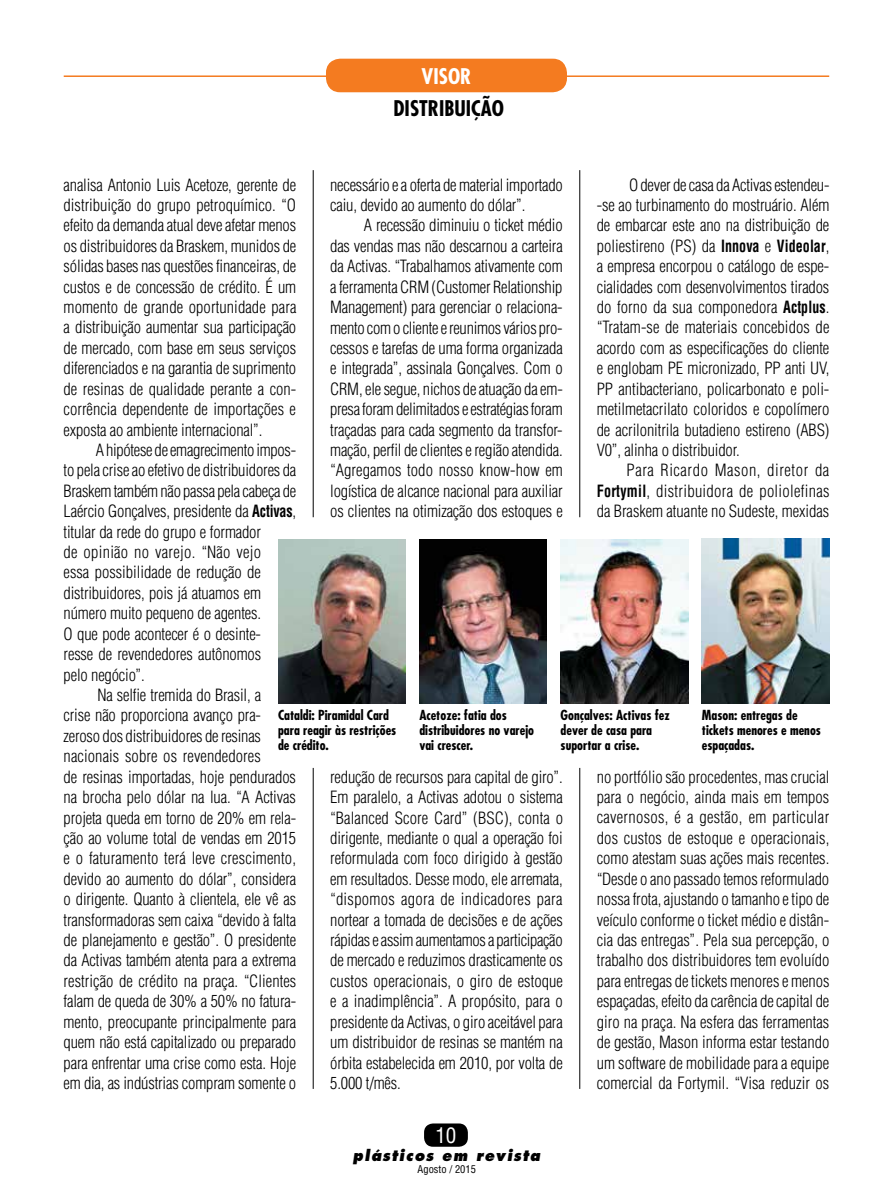
<style>
.page{position:relative;width:893px;height:1191px;background:#fff}
.page>*{position:absolute;margin:0;border:0;box-sizing:border-box;transform-origin:0 0}
.t1{font:700 condensed 21px "Futura Std";color:#000}
.t2{font:700 condensed 21px "Futura Std";color:#fff}
.t3{font:condensed 21px "Helvetica LT Std";color:#fff}
.t4{font:300 condensed 16.5px/20.4px "Helvetica LT Std";letter-spacing:-.01em;color:#000;text-align:justify}
.t5{font:300 condensed 16.5px "Helvetica LT Std";letter-spacing:.01em;color:#000}
.t6{font:300 condensed 16.5px "Helvetica LT Std";letter-spacing:.015em;color:#000}
.t7{font:italic 800 15px "Futura Std";letter-spacing:.09em;color:#000;scale:.95 1}
.t8{font:700 condensed 13.5px/15px "Futura Std";color:#000}
.t9{font:condensed 10.5px "Helvetica LT Std";color:#000}
.s1{font-weight:700}
</style>
<div class="page">
<div style="left:424px;top:1123px;width:44px;height:23px;background:#000;border-radius:9px"></div>
<hr style="left:64px;top:75px;width:765px;height:2px;background:#f47b20">
<div style="left:327px;top:59px;width:239px;height:33px;background:#f47b20;border-radius:14px"></div>
<div style="left:326px;top:59px;width:241px;height:33px;border:2px solid #f47b20;border-radius:14px"></div>
<hr style="left:313px;top:170px;width:1px;height:347px;background:#000">
<hr style="left:579px;top:170px;width:1px;height:347px;background:#000">
<hr style="left:313px;top:768px;width:1px;height:321px;background:#000">
<hr style="left:579px;top:768px;width:1px;height:321px;background:#000">
<img style="left:419px;top:540px;width:128px;height:163px">
<img style="left:278px;top:540px;width:128px;height:163px">
<img style="left:561px;top:540px;width:127px;height:163px">
<img style="left:702px;top:539px;width:127px;height:164px">
<p class="t2" style="left:422px;top:63px;width:51px">visor</p>
<p class="t1" style="left:393px;top:95px;width:112px">Distribuição</p>
<p class="t4" style="left:597px;top:174px;width:234px;text-indent:32px">O dever de casa da Activas estendeu--se ao turbinamento do mostruário. Além de embarcar este ano na distribuição de poliestireno (PS) da <span class="s1">Innova</span> e <span class="s1">Videolar</span>, a empresa encorpou o catálogo de espe&shy;cialidades com desenvolvimentos tirados do forno da sua componedora <span class="s1">Actplus</span>. “Tratam-se de materiais concebidos de acordo com as especificações do cliente e englobam PE micronizado, PP anti UV, PP antibacteriano, policarbonato e poli&shy;metilmetacrilato coloridos e copolímero de acrilonitrila butadieno estireno (ABS)<br>V0”, alinha o distribuidor.</p>
<p class="t4" style="left:597px;top:460px;width:234px;text-indent:30px">Para Ricardo Mason, diretor da <span class="s1">Fortymil</span>, distribuidora de poliolefinas da Braskem atuante no Sudeste, mexidas</p>
<p class="t4" style="left:330px;top:174px;width:234px">necessário e a oferta de material importado caiu, devido ao aumento do dólar”.</p>
<p class="t4" style="left:330px;top:215px;width:234px;text-indent:34px">A recessão diminuiu o ticket médio das vendas mas não descarnou a carteira da Activas. “Trabalhamos ativamente com a ferramenta CRM (Customer Relationship Management) para gerenciar o relaciona&shy;mento com o cliente e reunimos vários pro&shy;cessos e tarefas de uma forma organizada e integrada”, assinala Gonçalves. Com o CRM, ele segue, nichos de atuação da em&shy;presa foram delimitados e estratégias foram traçadas para cada segmento da transfor&shy;mação, perfil de clientes e região atendida. “Agregamos todo nosso know-how em logística de alcance nacional para auxiliar os clientes na otimização dos estoques e</p>
<p class="t4" style="left:64px;top:174px;width:234px">analisa Antonio Luis Acetoze, gerente de distribuição do grupo petroquímico. “O efeito da demanda atual deve afetar menos os distribuidores da Braskem, munidos de sólidas bases nas questões financeiras, de custos e de concessão de crédito. É um momento de grande oportunidade para a distribuição aumentar sua participação de mercado, com base em seus serviços diferenciados e na garantia de suprimento de resinas de qualidade perante a con&shy;corrência dependente de importações e exposta ao ambiente internacional”.</p>
<p class="t4" style="left:96px;top:440px;width:202px">A hipótese de emagrecimento impos-</p>
<p class="t4" style="left:64px;top:460px;width:234px">to pela crise ao efetivo de distribuidores da</p>
<p class="t4" style="left:64px;top:480px;width:234px">Braskem também não passa pela cabeça de</p>
<p class="t4" style="left:64px;top:501px;width:234px">Laércio Gonçalves, presidente da <span class="s1">Activas</span>,</p>
<p class="t4" style="left:64px;top:521px;width:199px">titular da rede do grupo e formador</p>
<p class="t6" style="left:64px;top:542px;width:199px">de opinião no varejo. “Não vejo</p>
<p class="t4" style="left:64px;top:562px;width:199px">essa possibilidade de redução de</p>
<p class="t4" style="left:64px;top:582px;width:199px">distribuidores, pois já atuamos em</p>
<p class="t4" style="left:64px;top:603px;width:199px">número muito pequeno de agentes.</p>
<p class="t4" style="left:64px;top:623px;width:199px">O que pode acontecer é o desinte-</p>
<p class="t4" style="left:64px;top:644px;width:199px">resse de revendedores autônomos</p>
<p class="t4" style="left:64px;top:664px;width:83px">pelo negócio”.</p>
<p class="t4" style="left:98px;top:684px;width:165px">Na selfie tremida do Brasil, a</p>
<p class="t4" style="left:64px;top:705px;width:199px">crise não proporciona avanço pra-</p>
<p class="t4" style="left:64px;top:725px;width:199px">zeroso dos distribuidores de resinas</p>
<p class="t4" style="left:64px;top:746px;width:199px">nacionais sobre os revendedores</p>
<p class="t4" style="left:64px;top:766px;width:234px">de resinas importadas, hoje pendurados</p>
<p class="t4" style="left:64px;top:787px;width:234px">na brocha pelo dólar na lua. “A Activas</p>
<p class="t4" style="left:64px;top:807px;width:234px">projeta queda em torno de 20% em rela-</p>
<p class="t4" style="left:64px;top:827px;width:234px">ção ao volume total de vendas em 2015</p>
<p class="t5" style="left:64px;top:848px;width:234px">e o faturamento terá leve crescimento,</p>
<p class="t4" style="left:64px;top:868px;width:234px">devido ao aumento do dólar”, considera</p>
<p class="t4" style="left:64px;top:889px;width:234px">o dirigente. Quanto à clientela, ele vê as</p>
<p class="t4" style="left:64px;top:909px;width:234px">transformadoras sem caixa “devido à falta</p>
<p class="t4" style="left:64px;top:929px;width:234px">de planejamento e gestão”. O presidente</p>
<p class="t4" style="left:64px;top:950px;width:234px">da Activas também atenta para a extrema</p>
<p class="t4" style="left:64px;top:970px;width:234px">restrição de crédito na praça. “Clientes</p>
<p class="t4" style="left:64px;top:991px;width:234px">falam de queda de 30% a 50% no fatura-</p>
<p class="t4" style="left:64px;top:1011px;width:234px">mento, preocupante principalmente para</p>
<p class="t4" style="left:64px;top:1031px;width:234px">quem não está capitalizado ou preparado</p>
<p class="t4" style="left:64px;top:1052px;width:234px">para enfrentar uma crise como esta. Hoje</p>
<p class="t4" style="left:64px;top:1072px;width:234px">em dia, as indústrias compram somente o</p>
<p class="t8" style="left:278px;top:708px;width:120px">Cataldi: Piramidal Card para reagir às restrições de crédito.</p>
<p class="t8" style="left:561px;top:708px;width:111px">Gonçalves: Activas fez dever de casa para suportar a crise.</p>
<p class="t8" style="left:702px;top:708px;width:121px">Mason: entregas de tickets menores e menos espaçadas.</p>
<p class="t8" style="left:419px;top:708px;width:116px">Acetoze: fatia dos distribuidores no varejo vai crescer.</p>
<p class="t4" style="left:597px;top:766px;width:234px">no portfólio são procedentes, mas crucial para o negócio, ainda mais em tempos cavernosos, é a gestão, em particular dos custos de estoque e operacionais, como atestam suas ações mais recentes. “Desde o ano passado temos reformulado nossa frota, ajustando o tamanho e tipo de veículo conforme o ticket médio e distân&shy;cia das entregas”. Pela sua percepção, o trabalho dos distribuidores tem evoluído para entregas de tickets menores e menos espaçadas, efeito da carência de capital de giro na praça. Na esfera das ferramentas de gestão, Mason informa estar testando um software de mobilidade para a equipe comercial da Fortymil. “Visa reduzir os</p>
<p class="t4" style="left:330px;top:766px;width:234px">redução de recursos para capital de giro”.<br>Em paralelo, a Activas adotou o sistema “Balanced Score Card” (BSC), conta o dirigente, mediante o qual a operação foi reformulada com foco dirigido à gestão em resultados. Desse modo, ele arremata, “dispomos agora de indicadores para nortear a tomada de decisões e de ações rápidas e assim aumentamos a participação de mercado e reduzimos drasticamente os custos operacionais, o giro de estoque e a inadimplência”. A propósito, para o presidente da Activas, o giro aceitável para um distribuidor de resinas se mantém na órbita estabelecida em 2010, por volta de 5.000 t/mês.</p>
<p class="t3" style="left:435px;top:1121px;width:22px">10</p>
<p class="t7" style="left:353px;top:1146px;width:199px">plásticos em revista</p>
<p class="t9" style="left:418px;top:1162px;width:60px">Agosto / 2015</p>
</div>
